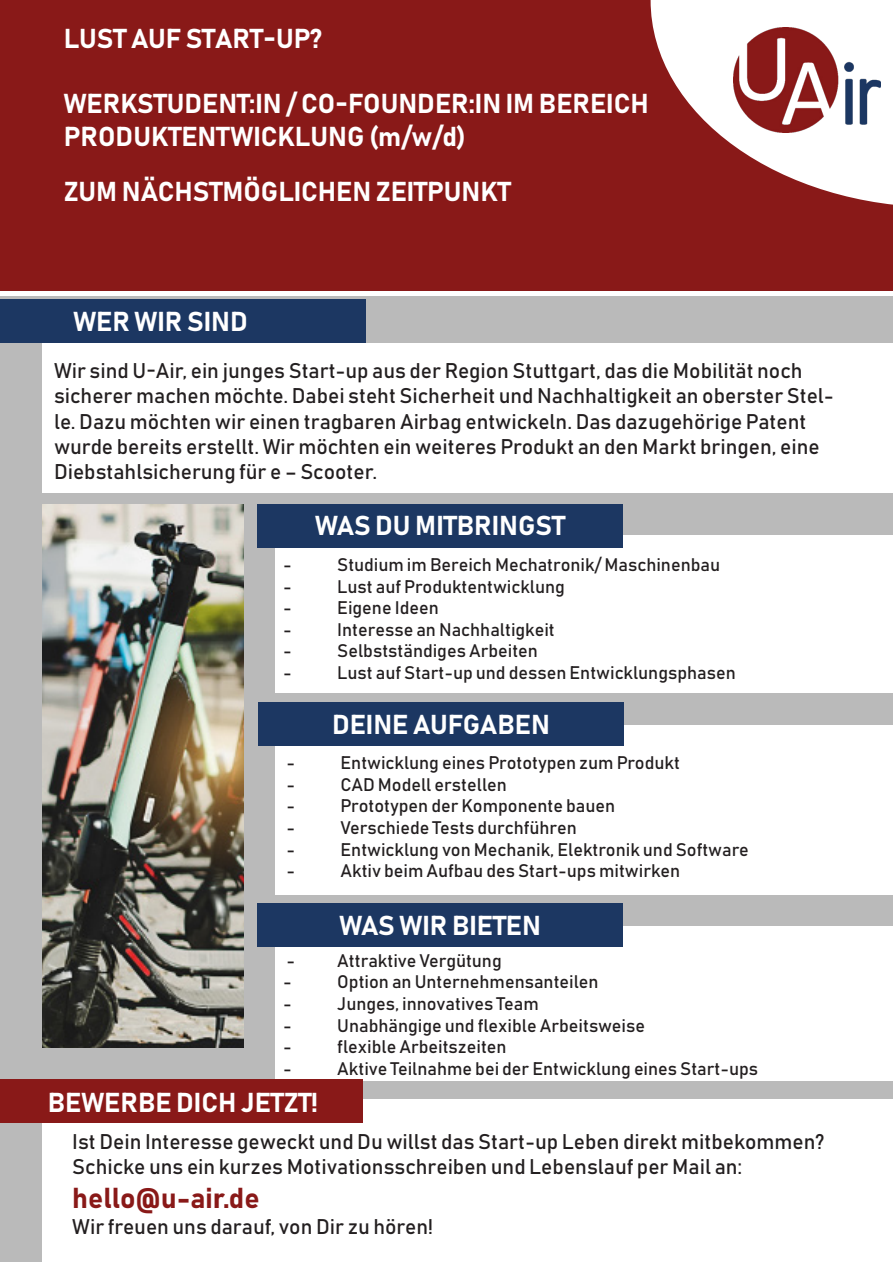
<style>
.page{position:relative;width:893px;height:1263px;background:#fff}
.page>*{position:absolute;margin:0;border:0;box-sizing:border-box;transform-origin:0 0}
.t1{font:28.5px "Bahnschrift";color:#891918}
.t2{font:27px "Bahnschrift";color:#fff}
.t3{font:21px/25.2px "Bahnschrift";color:#231f20}
.t4{font:18px "Bahnschrift";color:#231f20}
</style>
<div class="page">
<div style="left:0;top:297px;width:893px;height:965px;background:#bababa"></div>
<div style="left:275px;top:536px;width:617px;height:157px;background:#fff"></div>
<div style="left:276px;top:725px;width:617px;height:169px;background:#fff"></div>
<div style="left:275px;top:926px;width:617px;height:154px;background:#fff"></div>
<div style="left:0;top:0;width:893px;height:290px;background:#891918"></div>
<div style="left:42px;top:344px;width:851px;height:149px;background:#fff"></div>
<svg style="left:651px;top:0;width:242px;height:205px;fill:#fff"></svg>
<img style="left:42px;top:504px;width:201px;height:544px">
<img style="left:733px;top:27px;width:147px;height:105px">
<div style="left:0;top:300px;width:365px;height:43px;background:#1c3762"></div>
<div style="left:257px;top:504px;width:366px;height:43px;background:#1c3762"></div>
<div style="left:258px;top:703px;width:366px;height:43px;background:#1c3762"></div>
<div style="left:257px;top:904px;width:366px;height:43px;background:#1c3762"></div>
<div style="left:42px;top:1099px;width:850px;height:164px;background:#fff"></div>
<div style="left:0;top:1079px;width:363px;height:43px;background:#891918"></div>
<p class="t2" style="left:64px;top:22px;width:260px">LUST AUF START-UP?</p>
<p class="t2" style="left:64px;top:87px;width:586px">WERKSTUDENT:IN / CO-FOUNDER:IN IM BEREICH</p>
<p class="t2" style="left:64px;top:119px;width:404px">PRODUKTENTWICKLUNG (m/w/d)</p>
<p class="t2" style="left:64px;top:174px;width:448px">ZUM NÄCHSTMÖGLICHEN ZEITPUNKT</p>
<p class="t2" style="left:73px;top:305px;width:176px">WER WIR SIND</p>
<p class="t3" style="left:54px;top:358px;width:781px">Wir sind U-Air, ein junges Start-up aus der Region Stuttgart, das die Mobilität noch sicherer machen möchte. Dabei steht Sicherheit und Nachhaltigkeit an oberster Stel&shy;le. Dazu möchten wir einen tragbaren Airbag entwickeln. Das dazugehörige Patent wurde bereits erstellt. Wir möchten ein weiteres Produkt an den Markt bringen, eine Diebstahlsicherung für e – Scooter.</p>
<p class="t2" style="left:315px;top:508px;width:251px">WAS DU MITBRINGST</p>
<p class="t4" style="left:283px;top:553px;width:10px">-</p>
<p class="t4" style="left:337px;top:553px;width:384px">Studium im Bereich Mechatronik/ Maschinenbau</p>
<p class="t4" style="left:283px;top:575px;width:10px">-</p>
<p class="t4" style="left:337px;top:575px;width:229px">Lust auf Produktentwicklung</p>
<p class="t4" style="left:283px;top:596px;width:10px">-</p>
<p class="t4" style="left:337px;top:596px;width:103px">Eigene Ideen</p>
<p class="t4" style="left:283px;top:618px;width:10px">-</p>
<p class="t4" style="left:337px;top:618px;width:219px">Interesse an Nachhaltigkeit</p>
<p class="t4" style="left:283px;top:640px;width:10px">-</p>
<p class="t4" style="left:337px;top:640px;width:202px">Selbstständiges Arbeiten</p>
<p class="t4" style="left:283px;top:661px;width:10px">-</p>
<p class="t4" style="left:337px;top:661px;width:400px">Lust auf Start-up und dessen Entwicklungsphasen</p>
<p class="t2" style="left:332px;top:708px;width:219px">DEINE AUFGABEN</p>
<p class="t4" style="left:286px;top:751px;width:10px">-</p>
<p class="t4" style="left:340px;top:751px;width:341px">Entwicklung eines Prototypen zum Produkt</p>
<p class="t4" style="left:286px;top:773px;width:10px">-</p>
<p class="t4" style="left:340px;top:773px;width:168px">CAD Modell erstellen</p>
<p class="t4" style="left:286px;top:795px;width:10px">-</p>
<p class="t4" style="left:340px;top:795px;width:276px">Prototypen der Komponente bauen</p>
<p class="t4" style="left:286px;top:816px;width:10px">-</p>
<p class="t4" style="left:340px;top:816px;width:238px">Verschiede Tests durchführen</p>
<p class="t4" style="left:286px;top:838px;width:10px">-</p>
<p class="t4" style="left:340px;top:838px;width:410px">Entwicklung von Mechanik, Elektronik und Software</p>
<p class="t4" style="left:286px;top:859px;width:10px">-</p>
<p class="t4" style="left:340px;top:859px;width:341px">Aktiv beim Aufbau des Start-ups mitwirken</p>
<p class="t2" style="left:339px;top:909px;width:203px">WAS WIR BIETEN</p>
<p class="t4" style="left:286px;top:949px;width:217px">- Attraktive Vergütung</p>
<p class="t4" style="left:283px;top:971px;width:10px">-</p>
<p class="t4" style="left:337px;top:971px;width:263px">Option an Unternehmensanteilen</p>
<p class="t4" style="left:283px;top:992px;width:10px">-</p>
<p class="t4" style="left:337px;top:992px;width:203px">Junges, innovatives Team</p>
<p class="t4" style="left:283px;top:1014px;width:10px">-</p>
<p class="t4" style="left:337px;top:1014px;width:309px">Unabhängige und flexible Arbeitsweise</p>
<p class="t4" style="left:283px;top:1035px;width:10px">-</p>
<p class="t4" style="left:337px;top:1035px;width:171px">flexible Arbeitszeiten</p>
<p class="t4" style="left:283px;top:1057px;width:10px">-</p>
<p class="t4" style="left:337px;top:1057px;width:422px">Aktive Teilnahme bei der Entwicklung eines Start-ups</p>
<p class="t2" style="left:48px;top:1085px;width:271px">BEWERBE DICH JETZT!</p>
<p class="t3" style="left:72px;top:1128px;width:754px">Ist Dein Interesse geweckt und Du willst das Start-up Leben direkt mitbekommen?</p>
<p class="t3" style="left:72px;top:1154px;width:672px">Schicke uns ein kurzes Motivationsschreiben und Lebenslauf per Mail an:</p>
<p class="t1" style="left:72px;top:1180px;width:189px">hello@u-air.de</p>
<p class="t3" style="left:72px;top:1213px;width:362px">Wir freuen uns darauf, von Dir zu hören!</p>
</div>
